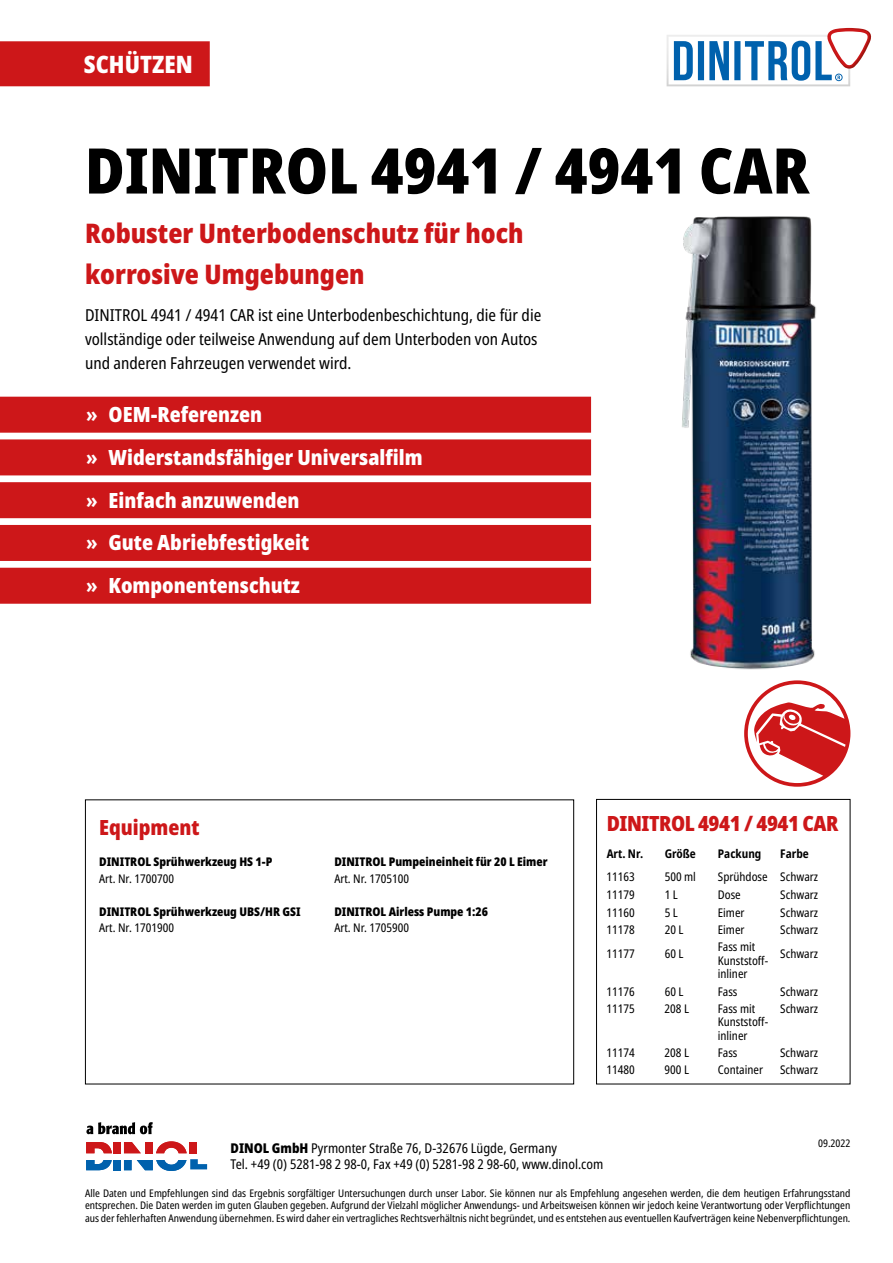
<style>
.page{position:relative;width:893px;height:1263px;background:#fff}
.page>*{position:absolute;margin:0;border:0;box-sizing:border-box;transform-origin:0 0}
.t1{font:900 condensed 63px "Noto Sans";color:#000}
.t2{font:900 condensed 27px/40.5px "Noto Sans";color:#cd1719}
.t3{font:900 condensed 24px "Noto Sans";color:#fff}
.t4{font:900 condensed 21px/42.8px "Noto Sans";color:#fff}
.t5{font:900 condensed 21px "Noto Sans";letter-spacing:-.02em;color:#cd1719}
.t6{font:900 condensed 21px "Noto Sans";color:#cd1719}
.t7{font:condensed 16.5px/24px "Noto Sans";color:#000}
.t8{font:condensed 13.5px/16.2px "Noto Sans";color:#000}
.t9{font:condensed 12px/13.5px "Noto Sans";color:#000}
.t10{font:900 condensed 12px "Noto Sans";color:#000}
.t11{font:700 condensed 12px "Noto Sans";color:#000}
.t12{font:condensed 10.5px/12.6px "Noto Sans";color:#000;text-align:justify}
.s1{font-weight:700}
.s2{font-weight:900}
</style>
<div class="page">
<div style="left:114px;top:1142px;width:7px;height:11px;background:#cd1719"></div>
<div style="left:145px;top:1142px;width:8px;height:11px;background:#cd1719"></div>
<svg style="left:124px;top:1142px;width:17px;height:11px"></svg>
<div style="left:189px;top:1142px;width:8px;height:11px;background:#cd1719"></div>
<svg style="left:86px;top:1142px;width:26px;height:11px"></svg>
<svg style="left:156px;top:1141px;width:31px;height:12px"></svg>
<div style="left:114px;top:1160px;width:7px;height:10px;background:#0061ad"></div>
<div style="left:124px;top:1160px;width:8px;height:10px;background:#0061ad"></div>
<svg style="left:86px;top:1160px;width:26px;height:10px"></svg>
<svg style="left:137px;top:1159px;width:70px;height:12px"></svg>
<svg style="left:86px;top:1122px;width:67px;height:12px"></svg>
<div style="left:0;top:41px;width:210px;height:45px;background:#cd1719"></div>
<div style="left:667px;top:35px;width:183px;height:51px;background:#e6e6e6"></div>
<div style="left:668px;top:37px;width:180px;height:47px;background:#fff"></div>
<svg style="left:674px;top:28px;width:198px;height:53px"></svg>
<div style="left:0;top:397px;width:591px;height:36px;background:#cd1719"></div>
<div style="left:0;top:439px;width:591px;height:36px;background:#cd1719"></div>
<div style="left:0;top:482px;width:591px;height:36px;background:#cd1719"></div>
<div style="left:0;top:525px;width:591px;height:36px;background:#cd1719"></div>
<div style="left:0;top:568px;width:591px;height:36px;background:#cd1719"></div>
<svg style="left:744px;top:680px;width:106px;height:107px"></svg>
<img style="left:682px;top:216px;width:134px;height:454px">
<div style="left:596px;top:799px;width:254px;height:285px;border:1px solid #000"></div>
<div style="left:85px;top:799px;width:489px;height:285px;border:1px solid #000"></div>
<h3 class="t3" style="left:84px;top:46px;width:110px">SCHÜTZEN</h3>
<h1 class="t1" style="left:85px;top:123px;width:726px">DINITROL 4941 / 4941 CAR</h1>
<h2 class="t2" style="left:85px;top:213px;width:440px">Robuster Unterbodenschutz für hoch korrosive Umgebungen</h2>
<h3 class="t7" style="left:85px;top:303px;width:458px">DINITROL 4941 / 4941 CAR ist eine Unterbodenbeschichtung, die für die vollständige oder teilweise Anwendung auf dem Unterboden von Autos und anderen Fahrzeugen verwendet wird.</h3>
<h3 class="t4" style="left:86px;top:393px;width:338px"><span class="s1">»</span> OEM-Referenzen<br><span class="s1">»</span> Widerstandsfähiger Universalfilm <span class="s1">»</span> Einfach anzuwenden<br><span class="s1">»</span> Gute Abriebfestigkeit<br><span class="s1">»</span> Komponentenschutz</h3>
<h3 class="t6" style="left:99px;top:811px;width:102px">Equipment</h3>
<p class="t10" style="left:99px;top:853px;width:175px">DINITROL Sprühwerkzeug HS 1-P</p>
<p class="t9" style="left:99px;top:872px;width:76px">Art. Nr. 1700700</p>
<p class="t10" style="left:99px;top:902px;width:203px">DINITROL Sprühwerkzeug UBS/HR GSI</p>
<p class="t9" style="left:99px;top:921px;width:76px">Art. Nr. 1701900</p>
<p class="t10" style="left:334px;top:853px;width:215px">DINITROL Pumpeineinheit für 20 L Eimer</p>
<p class="t9" style="left:334px;top:872px;width:76px">Art. Nr. 1705100</p>
<p class="t10" style="left:334px;top:902px;width:155px">DINITROL Airless Pumpe 1:26</p>
<p class="t9" style="left:334px;top:921px;width:76px">Art. Nr. 1705900</p>
<h3 class="t5" style="left:607px;top:807px;width:233px">DINITROL 4941 / 4941 CAR</h3>
<p class="t11" style="left:607px;top:845px;width:38px">Art. Nr.</p>
<p class="t11" style="left:665px;top:845px;width:33px">Größe</p>
<p class="t11" style="left:718px;top:845px;width:45px">Packung</p>
<p class="t11" style="left:780px;top:845px;width:30px">Farbe</p>
<p class="t9" style="left:607px;top:870px;width:30px">11163</p>
<p class="t9" style="left:665px;top:870px;width:33px">500 ml</p>
<p class="t9" style="left:718px;top:870px;width:102px">Sprühdose Schwarz</p>
<p class="t9" style="left:607px;top:888px;width:30px">11179</p>
<p class="t9" style="left:665px;top:888px;width:15px">1 L</p>
<p class="t9" style="left:718px;top:888px;width:24px">Dose</p>
<p class="t9" style="left:780px;top:888px;width:39px">Schwarz</p>
<p class="t9" style="left:607px;top:906px;width:30px">11160</p>
<p class="t9" style="left:665px;top:906px;width:15px">5 L</p>
<p class="t9" style="left:718px;top:906px;width:28px">Eimer</p>
<p class="t9" style="left:780px;top:906px;width:39px">Schwarz</p>
<p class="t9" style="left:607px;top:923px;width:30px">11178</p>
<p class="t9" style="left:665px;top:923px;width:20px">20 L</p>
<p class="t9" style="left:718px;top:923px;width:28px">Eimer</p>
<p class="t9" style="left:780px;top:923px;width:39px">Schwarz</p>
<p class="t9" style="left:607px;top:947px;width:30px">11177</p>
<p class="t9" style="left:665px;top:947px;width:20px">60 L</p>
<p class="t9" style="left:718px;top:941px;width:52px">Fass mit<br>Kunststoff&shy;inliner</p>
<p class="t9" style="left:780px;top:947px;width:39px">Schwarz</p>
<p class="t9" style="left:607px;top:985px;width:30px">11176</p>
<p class="t9" style="left:665px;top:985px;width:20px">60 L</p>
<p class="t9" style="left:718px;top:985px;width:21px">Fass</p>
<p class="t9" style="left:780px;top:985px;width:39px">Schwarz</p>
<p class="t9" style="left:607px;top:1002px;width:30px">11175</p>
<p class="t9" style="left:665px;top:1002px;width:26px">208 L</p>
<p class="t9" style="left:718px;top:1002px;width:52px">Fass mit<br>Kunststoff&shy;inliner</p>
<p class="t9" style="left:780px;top:1002px;width:39px">Schwarz</p>
<p class="t9" style="left:607px;top:1046px;width:30px">11174</p>
<p class="t9" style="left:665px;top:1046px;width:26px">208 L</p>
<p class="t9" style="left:718px;top:1046px;width:21px">Fass</p>
<p class="t9" style="left:780px;top:1046px;width:39px">Schwarz</p>
<p class="t9" style="left:607px;top:1063px;width:30px">11480</p>
<p class="t9" style="left:665px;top:1063px;width:26px">900 L</p>
<p class="t9" style="left:718px;top:1063px;width:47px">Container</p>
<p class="t9" style="left:780px;top:1063px;width:39px">Schwarz</p>
<p class="t8" style="left:230px;top:1140px;width:374px"><span class="s2">DINOL GmbH</span> Pyrmonter Straße 76, D-32676 Lügde, Germany<br>Tel. +49 (0) 5281-98 2 98-0, Fax +49 (0) 5281-98 2 98-60, www.dinol.com</p>
<p class="t12" style="left:818px;top:1137px;width:34px">09.2022</p>
<p class="t12" style="left:85px;top:1187px;width:767px">Alle Daten und Empfehlungen sind das Ergebnis sorgfältiger Untersuchungen durch unser Labor. Sie können nur als Empfehlung angesehen werden, die dem heutigen Erfahrungsstand entsprechen. Die Daten werden im guten Glauben gegeben. Aufgrund der Vielzahl möglicher Anwendungs- und Arbeitsweisen können wir jedoch keine Verantwortung oder Verpflichtungen aus der fehlerhaften Anwendung übernehmen. Es wird daher ein vertragliches Rechtsverhältnis nicht begründet, und es entstehen aus eventuellen Kaufverträgen keine Nebenverpflichtungen.</p>
</div>
